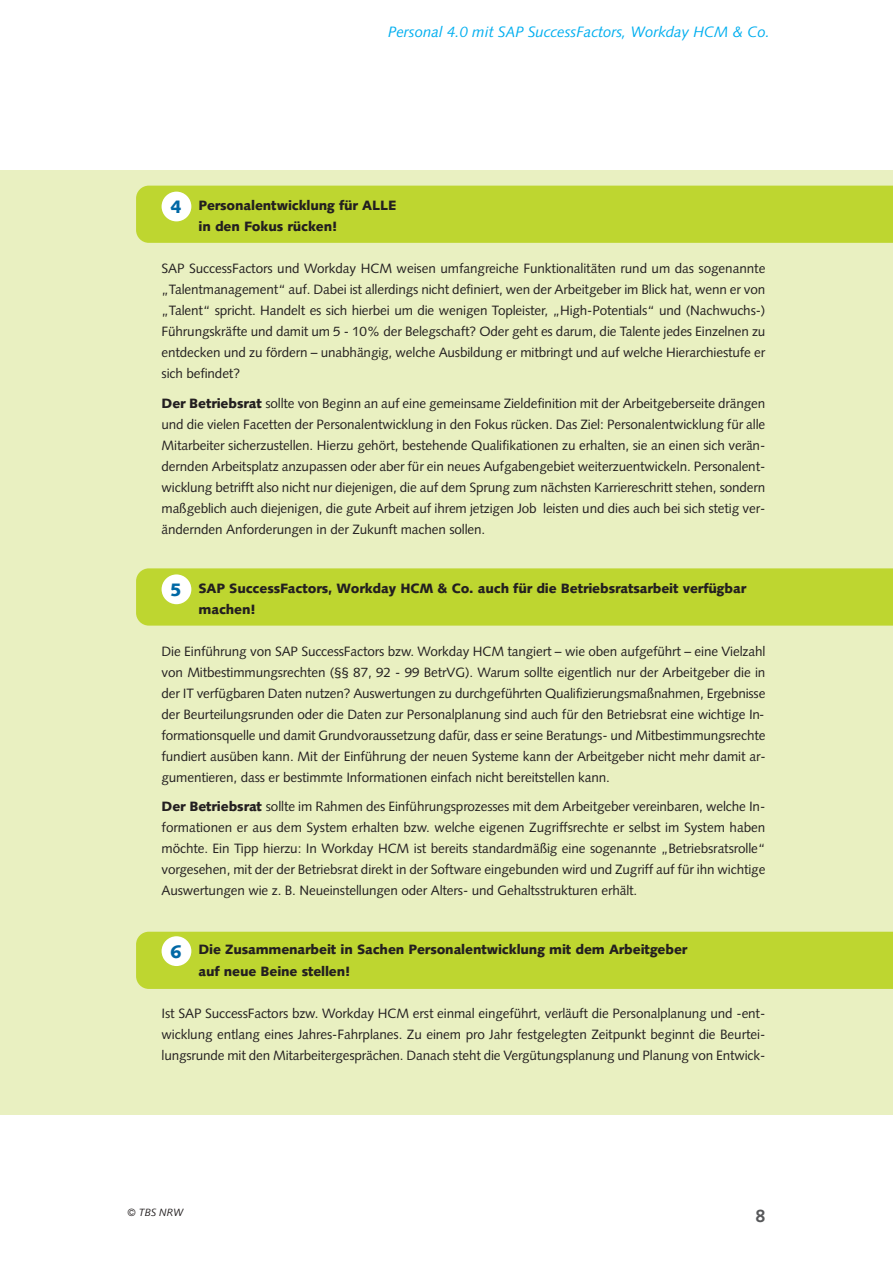
<style>
.page{position:relative;width:893px;height:1263px;background:#fff}
.page>*{position:absolute;margin:0;border:0;box-sizing:border-box;transform-origin:0 0}
.t1{font:900 18px "Syntax LT";color:#0068a5}
.t2{font:700 18px "Syntax LT";color:#57585a}
.t3{font:italic 15px "Syntax LT";color:#00aeef}
.t4{font:13.5px/21px "Syntax LT";letter-spacing:-.01em;color:#231f20;text-align:justify}
.t5{font:900 13.5px/21px "Syntax LT";letter-spacing:-.01em;color:#231f20}
.t6{font:italic 10.5px "Syntax LT";color:#231f20}
.s1{font-weight:900}
</style>
<div class="page">
<div style="left:0;top:170px;width:893px;height:944px;background:#e9f0c1"></div>
<div style="left:136px;top:186px;width:757px;height:57px;background:#bed630"></div>
<div style="left:136px;top:568px;width:757px;height:58px;background:#bed630"></div>
<div style="left:136px;top:932px;width:757px;height:57px;background:#bed630"></div>
<div style="left:162px;top:192px;width:29px;height:29px;background:#fff;border-radius:50%"></div>
<div style="left:162px;top:574px;width:29px;height:30px;background:#fff;border-radius:50%"></div>
<div style="left:162px;top:936px;width:29px;height:30px;background:#fff;border-radius:50%"></div>
<p class="t3" style="left:388px;top:25px;width:384px">Personal 4.0 mit SAP SuccessFactors, Workday HCM &amp; Co.</p>
<p class="t5" style="left:198px;top:196px;width:200px">Personalentwicklung für ALLE in den Fokus rücken!</p>
<p class="t4" style="left:162px;top:259px;width:605px">SAP SuccessFactors und Workday HCM weisen umfangreiche Funktionalitäten rund um das sogenannte „Talentmanagement“ auf. Dabei ist allerdings nicht definiert, wen der Arbeitgeber im Blick hat, wenn er von „Talent“ spricht. Handelt es sich hierbei um die wenigen Topleister, „High-Potentials“ und (Nachwuchs-)<br>Führungskräfte und damit um 5 - 10% der Belegschaft? Oder geht es darum, die Talente jedes Einzelnen zu entdecken und zu fördern – unabhängig, welche Ausbildung er mitbringt und auf welche Hierarchiestufe er sich befindet?</p>
<p class="t4" style="left:162px;top:394px;width:605px"><span class="s1">Der Betriebsrat</span> sollte von Beginn an auf eine gemeinsame Zieldefinition mit der Arbeitgeberseite drängen und die vielen Facetten der Personalentwicklung in den Fokus rücken. Das Ziel: Personalentwicklung für alle Mitarbeiter sicherzustellen. Hierzu gehört, bestehende Qualifikationen zu erhalten, sie an einen sich verän&shy;dernden Arbeitsplatz anzupassen oder aber für ein neues Aufgabengebiet weiterzuentwickeln. Personalent&shy;wicklung betrifft also nicht nur diejenigen, die auf dem Sprung zum nächsten Karriereschritt stehen, sondern maßgeblich auch diejenigen, die gute Arbeit auf ihrem jetzigen Job leisten und dies auch bei sich stetig ver&shy;ändernden Anforderungen in der Zukunft machen sollen.</p>
<h1 class="t1" style="left:170px;top:199px;width:13px">4</h1>
<p class="t5" style="left:198px;top:579px;width:549px">SAP SuccessFactors, Workday HCM &amp; Co. auch für die Betriebsratsarbeit verfügbar machen!</p>
<p class="t4" style="left:162px;top:642px;width:605px">Die Einführung von SAP SuccessFactors bzw. Workday HCM tangiert – wie oben aufgeführt – eine Vielzahl von Mitbestimmungsrechten (§§ 87, 92 - 99 BetrVG). Warum sollte eigentlich nur der Arbeitgeber die in der IT verfügbaren Daten nutzen? Auswertungen zu durchgeführten Qualifizierungsmaßnahmen, Ergebnisse der Beurteilungsrunden oder die Daten zur Personalplanung sind auch für den Betriebsrat eine wichtige In&shy;formationsquelle und damit Grundvoraussetzung dafür, dass er seine Beratungs- und Mitbestimmungsrechte fundiert ausüben kann. Mit der Einführung der neuen Systeme kann der Arbeitgeber nicht mehr damit ar&shy;gumentieren, dass er bestimmte Informationen einfach nicht bereitstellen kann.</p>
<p class="t4" style="left:162px;top:797px;width:605px"><span class="s1">Der Betriebsrat</span> sollte im Rahmen des Einführungsprozesses mit dem Arbeitgeber vereinbaren, welche In&shy;formationen er aus dem System erhalten bzw. welche eigenen Zugriffsrechte er selbst im System haben möchte. Ein Tipp hierzu: In Workday HCM ist bereits standardmäßig eine sogenannte „Betriebsratsrolle“ vorgesehen, mit der der Betriebsrat direkt in der Software eingebunden wird und Zugriff auf für ihn wichtige Auswertungen wie z. B. Neueinstellungen oder Alters- und Gehaltsstrukturen erhält.</p>
<h1 class="t1" style="left:170px;top:582px;width:13px">5</h1>
<p class="t5" style="left:198px;top:941px;width:491px">Die Zusammenarbeit in Sachen Personalentwicklung mit dem Arbeitgeber auf neue Beine stellen!</p>
<p class="t4" style="left:162px;top:1004px;width:605px">Ist SAP SuccessFactors bzw. Workday HCM erst einmal eingeführt, verläuft die Personalplanung und -ent&shy;wicklung entlang eines Jahres-Fahrplanes. Zu einem pro Jahr festgelegten Zeitpunkt beginnt die Beurtei&shy;lungsrunde mit den Mitarbeitergesprächen. Danach steht die Vergütungsplanung und Planung von Entwick-</p>
<h1 class="t1" style="left:170px;top:944px;width:13px">6</h1>
<p class="t6" style="left:128px;top:1208px;width:58px">© TBS NRW</p>
<h1 class="t2" style="left:756px;top:1208px;width:12px">8</h1>
</div>
